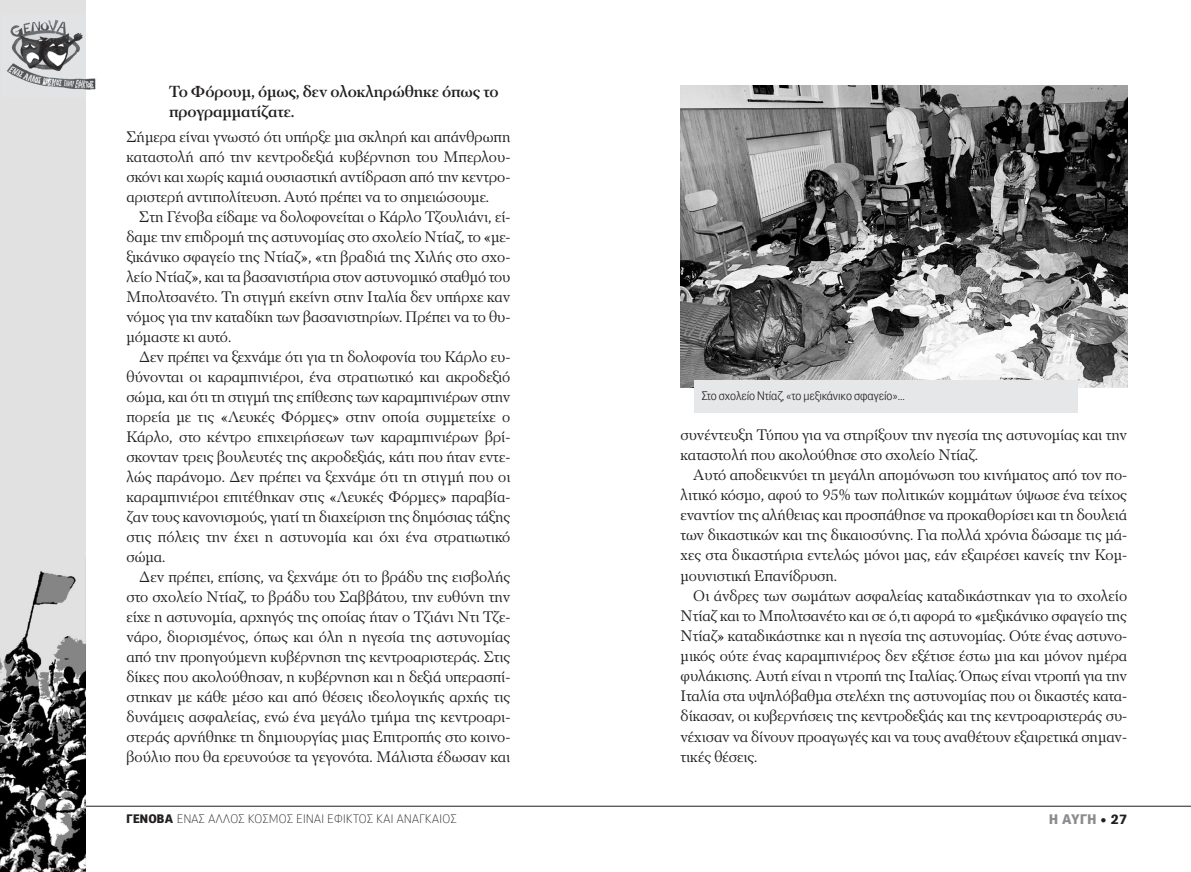
<style>
.page{position:relative;width:1191px;height:872px;background:#fff}
.page>*{position:absolute;margin:0;border:0;box-sizing:border-box;transform-origin:0 0}
.t1{font:500 16.5px/20px "PF Regal Text Pro";letter-spacing:-.005em;color:#231f20}
.t2{font:15.75px/20px "PF Regal Text Pro Regular A";color:#231f20;text-align:justify}
.t3{font:900 13.5px "PF Das Grotesk Pro";letter-spacing:.015em;color:#8a8c8f}
.t4{font:100 12px "PF Das Grotesk Pro";letter-spacing:.035em;color:#231f20}
.t5{font:300 12px "PF Das Grotesk Pro";letter-spacing:-.005em;color:#231f20}
.s1{font-weight:900}
.s2{color:#231f20}
</style>
<div class="page">
<hr style="left:55px;top:806px;width:1136px;height:1px;background:#231f20">
<img style="left:0;top:0;width:85px;height:872px">
<img style="left:2px;top:16px;width:94px;height:80px">
<img style="left:680px;top:85px;width:447px;height:302px">
<div style="left:694px;top:380px;width:384px;height:33px;background:#e6e7e9"></div>
<p class="t1" style="left:169px;top:82px;width:331px">Το Φόρουμ, όμως, δεν ολοκληρώθηκε όπως το προγραμματίζατε.</p>
<p class="t2" style="left:126px;top:128px;width:385px">Σήμερα είναι γνωστό ότι υπήρξε μια σκληρή και απάνθρωπη καταστολή από την κεντροδεξιά κυβέρνηση του Μπερλου&shy;σκόνι και χωρίς καμιά ουσιαστική αντίδραση από την κεντρο&shy;αριστερή αντιπολίτευση. Αυτό πρέπει να το σημειώσουμε.</p>
<p class="t2" style="left:126px;top:208px;width:385px;text-indent:13px">Στη Γένοβα είδαμε να δολοφονείται ο Κάρλο Τζουλιάνι, εί&shy;δαμε την επιδρομή της αστυνομίας στο σχολείο Ντίαζ, το «με&shy;ξικάνικο σφαγείο της Ντίαζ», «τη βραδιά της Χιλής στο σχο&shy;λείο Ντίαζ», και τα βασανιστήρια στον αστυνομικό σταθμό του Μπολτσανέτο. Τη στιγμή εκείνη στην Ιταλία δεν υπήρχε καν νόμος για την καταδίκη των βασανιστηρίων. Πρέπει να το θυ&shy;μόμαστε κι αυτό.</p>
<p class="t2" style="left:126px;top:348px;width:385px;text-indent:13px">Δεν πρέπει να ξεχνάμε ότι για τη δολοφονία του Κάρλο ευ&shy;θύνονται οι καραμπινιέροι, ένα στρατιωτικό και ακροδεξιό σώμα, και ότι τη στιγμή της επίθεσης των καραμπινιέρων στην πορεία με τις «Λευκές Φόρμες» στην οποία συμμετείχε ο Κάρλο, στο κέντρο επιχειρήσεων των καραμπινιέρων βρί&shy;σκονταν τρεις βουλευτές της ακροδεξιάς, κάτι που ήταν εντε&shy;λώς παράνομο. Δεν πρέπει να ξεχνάμε ότι τη στιγμή που οι καραμπινιέροι επιτέθηκαν στις «Λευκές Φόρμες» παραβία&shy;ζαν τους κανονισμούς, γιατί τη διαχείριση της δημόσιας τάξης στις πόλεις την έχει η αστυνομία και όχι ένα στρατιωτικό σώμα.</p>
<p class="t2" style="left:126px;top:568px;width:385px;text-indent:13px">Δεν πρέπει, επίσης, να ξεχνάμε ότι το βράδυ της εισβολής στο σχολείο Ντίαζ, το βράδυ του Σαββάτου, την ευθύνη την είχε η αστυνομία, αρχηγός της οποίας ήταν ο Τζιάνι Ντι Τζε&shy;νάρο, διορισμένος, όπως και όλη η ηγεσία της αστυνομίας από την προηγούμενη κυβέρνηση της κεντροαριστεράς. Στις δίκες που ακολούθησαν, η κυβέρνηση και η δεξιά υπερασπί&shy;στηκαν με κάθε μέσο και από θέσεις ιδεολογικής αρχής τις δυνάμεις ασφαλείας, ενώ ένα μεγάλο τμήμα της κεντροαρι&shy;στεράς αρνήθηκε τη δημιουργίας μιας Επιτροπής στο κοινο&shy;βούλιο που θα ερευνούσε τα γεγονότα. Μάλιστα έδωσαν και</p>
<p class="t4" style="left:126px;top:811px;width:332px"><span class="s1">ΓΕΝΟΒΑ</span> EΝΑΣ ΑΛΛΟΣ ΚΟΣΜΟΣ ΕΙΝΑΙ ΕΦΙΚΤΟΣ ΚΑΙ ΑΝΑΓΚΑΙΟΣ</p>
<p class="t5" style="left:701px;top:388px;width:205px">Στο σχολείο Ντίαζ, «το μεξικάνικο σφαγείο»…</p>
<p class="t2" style="left:680px;top:425px;width:448px">συνέντευξη Τύπου για να στηρίξουν την ηγεσία της αστυνομίας και την καταστολή που ακολούθησε στο σχολείο Ντίαζ.</p>
<p class="t2" style="left:680px;top:466px;width:448px;text-indent:13px">Αυτό αποδεικνύει τη μεγάλη απομόνωση του κινήματος από τον πο&shy;λιτικό κόσμο, αφού το 95% των πολιτικών κομμάτων ύψωσε ένα τείχος εναντίον της αλήθειας και προσπάθησε να προκαθορίσει και τη δουλειά των δικαστικών και της δικαιοσύνης. Για πολλά χρόνια δώσαμε τις μά&shy;χες στα δικαστήρια εντελώς μόνοι μας, εάν εξαιρέσει κανείς την Κομ&shy;μουνιστική Επανίδρυση.</p>
<p class="t2" style="left:680px;top:586px;width:448px;text-indent:13px">Οι άνδρες των σωμάτων ασφαλείας καταδικάστηκαν για το σχολείο Ντίαζ και το Μπολτσανέτο και σε ό,τι αφορά το «μεξικάνικο σφαγείο της Ντίαζ» καταδικάστηκε και η ηγεσία της αστυνομίας. Ούτε ένας αστυνο&shy;μικός ούτε ένας καραμπινιέρος δεν εξέτισε έστω μια και μόνον ημέρα φυλάκισης. Αυτή είναι η ντροπή της Ιταλίας. Όπως είναι ντροπή για την Ιταλία στα υψηλόβαθμα στελέχη της αστυνομίας που οι δικαστές κατα&shy;δίκασαν, οι κυβερνήσεις της κεντροδεξιάς και της κεντροαριστεράς συ&shy;νέχισαν να δίνουν προαγωγές και να τους αναθέτουν εξαιρετικά σημαν&shy;τικές θέσεις.</p>
<p class="t3" style="left:1049px;top:811px;width:80px">Η ΑΥΓΗ <span class="s2">• 27</span></p>
</div>
